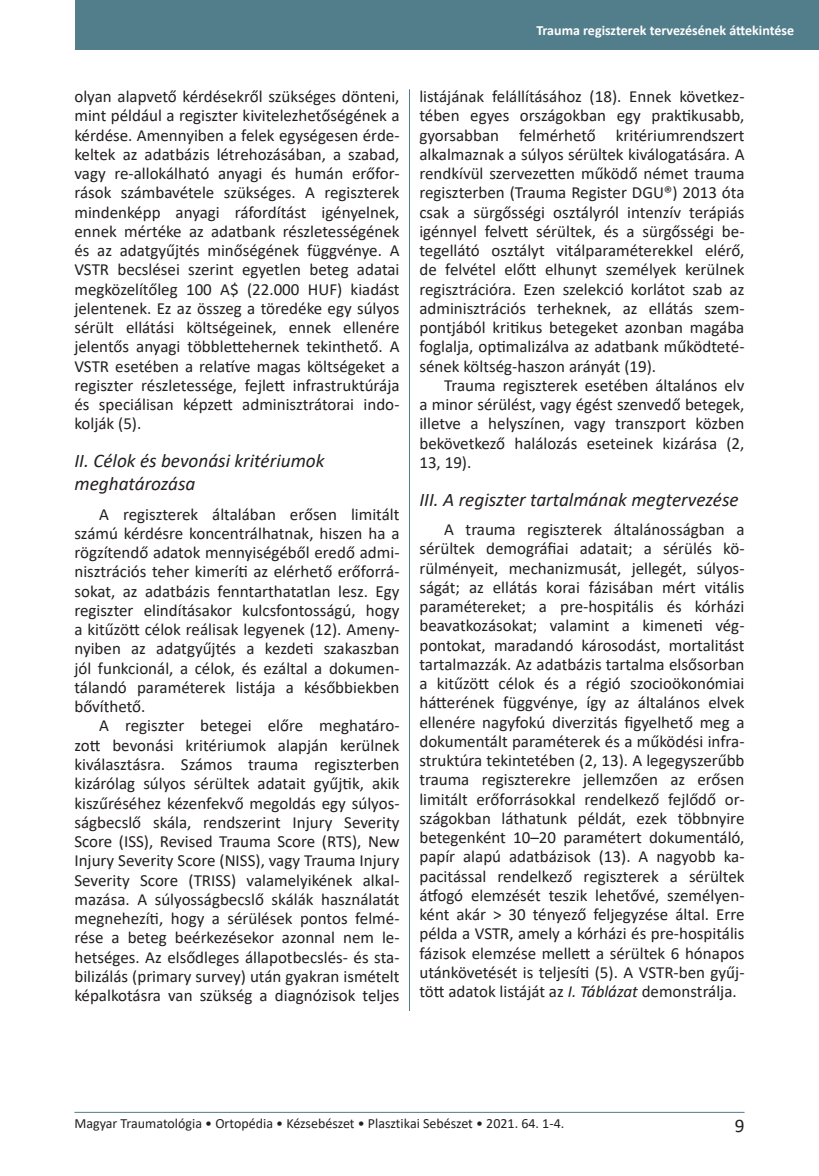
<style>
.page{position:relative;width:819px;height:1176px;background:#fff}
.page>*{position:absolute;margin:0;border:0;box-sizing:border-box;transform-origin:0 0}
.Címsor_2{font:italic 19.25px/23.1px "Calibri";color:#231f20}
.t1{font:19.25px "Calibri";color:#231f20}
.Alapbekezdés_2_hasáb{font:16.97px/19.2px "Calibri";color:#231f20;text-align:justify}
.t2{font:14px "Calibri";color:#231f20}
.t3{font:700 14px "Calibri";color:#fff}
.s1{font-style:italic}
</style>
<div class="page">
<hr style="left:409px;top:89px;width:1px;height:997px;background:#527d8b">
<div style="left:75px;top:0;width:744px;height:50px;background:#527d8b"></div>
<div style="left:402px;top:1011px;width:17px;height:82px;background:#fff"></div>
<hr style="left:74px;top:1112px;width:670px;height:1px;background:#527d8b">
<p class="t3" style="left:536px;top:20px;width:259px">Trauma regiszterek tervezésének áttekintése</p>
<p class="Alapbekezdés_2_hasáb" style="left:74px;top:86px;width:326px">olyan alapvető kérdésekről szükséges dönteni, mint például a regiszter kivitelezhetőségének a kérdése. Amennyiben a felek egységesen érde&shy;keltek az adatbázis létrehozásában, a szabad, vagy re-allokálható anyagi és humán erőfor&shy;rások számbavétele szükséges. A regiszterek mindenképp anyagi ráfordítást igényelnek, ennek mértéke az adatbank részletességének és az adatgyűjtés minőségének függvénye. A VSTR becslései szerint egyetlen beteg adatai megközelítőleg 100 A$ (22.000 HUF) kiadást jelentenek. Ez az összeg a töredéke egy súlyos sérült ellátási költségeinek, ennek ellenére jelentős anyagi többlettehernek tekinthető. A VSTR esetében a relatíve magas költségeket a regiszter részletessége, fejlett infrastruktúrája és speciálisan képzett adminisztrátorai indo&shy;kolják (5).</p>
<p class="Címsor_2" style="left:74px;top:448px;width:251px">II. Célok és bevonási kritériumok meghatározása</p>
<p class="Alapbekezdés_2_hasáb" style="left:74px;top:504px;width:326px;text-indent:25px">A regiszterek általában erősen limitált számú kérdésre koncentrálhatnak, hiszen ha a rögzítendő adatok mennyiségéből eredő admi&shy;nisztrációs teher kimeríti az elérhető erőforrá&shy;sokat, az adatbázis fenntarthatatlan lesz. Egy regiszter elindításakor kulcsfontosságú, hogy a kitűzött célok reálisak legyenek (12). Amen - nyiben az adatgyűjtés a kezdeti szakaszban jól funkcionál, a célok, és ezáltal a dokumen&shy;tálandó paraméterek listája a későbbiekben bővíthető.</p>
<p class="Alapbekezdés_2_hasáb" style="left:74px;top:716px;width:326px;text-indent:25px">A regiszter betegei előre meghatáro&shy;zott bevonási kritériumok alapján kerülnek kiválasztásra. Számos trauma regiszterben kizárólag súlyos sérültek adatait gyűjtik, akik kiszűréséhez kézenfekvő megoldás egy súlyos&shy;ságbecslő skála, rendszerint Injury Severity Score (ISS), Revised Trauma Score (RTS), New Injury Severity Score (NISS), vagy Trauma Injury Severity Score (TRISS) valamelyikének alkal&shy;mazása. A súlyosságbecslő skálák használatát megnehezíti, hogy a sérülések pontos felmé&shy;rése a beteg beérkezésekor azonnal nem le&shy;hetséges. Az elsődleges állapotbecslés- és sta&shy;bilizálás (primary survey) után gyakran ismételt képalkotásra van szükség a diagnózisok teljes</p>
<p class="Alapbekezdés_2_hasáb" style="left:419px;top:86px;width:326px">listájának felállításához (18). Ennek következ&shy;tében egyes országokban egy praktikusabb, gyorsabban felmérhető kritériumrendszert alkalmaznak a súlyos sérültek kiválogatására. A rendkívül szervezetten működő német trauma regiszterben (Trauma Register DGU®) 2013 óta csak a sürgősségi osztályról intenzív terápiás igénnyel felvett sérültek, és a sürgősségi be&shy;tegellátó osztályt vitálparaméterekkel elérő, de felvétel előtt elhunyt személyek kerülnek regisztrációra. Ezen szelekció korlátot szab az adminisztrációs terheknek, az ellátás szem&shy;pontjából kritikus betegeket azonban magába foglalja, optimalizálva az adatbank működteté&shy;sének költség-haszon arányát (19).</p>
<p class="Alapbekezdés_2_hasáb" style="left:419px;top:375px;width:326px;text-indent:25px">Trauma regiszterek esetében általános elv a minor sérülést, vagy égést szenvedő betegek, illetve a helyszínen, vagy transzport közben bekövetkező halálozás eseteinek kizárása (2, 13, 19).</p>
<p class="Címsor_2" style="left:419px;top:487px;width:321px">III. A regiszter tartalmának megtervezése</p>
<p class="Alapbekezdés_2_hasáb" style="left:419px;top:519px;width:326px;text-indent:25px">A trauma regiszterek általánosságban a sérültek demográfiai adatait; a sérülés kö&shy;rülményeit, mechanizmusát, jellegét, súlyos&shy;ságát; az ellátás korai fázisában mért vitális paramétereket; a pre-hospitális és kórházi beavatkozásokat; valamint a kimeneti vég&shy;pontokat, maradandó károsodást, mortalitást tartalmazzák. Az adatbázis tartalma elsősorban a kitűzött célok és a régió szocioökonómiai hátterének függvénye, így az általános elvek ellenére nagyfokú diverzitás figyelhető meg a dokumentált paraméterek és a működési infra&shy;struktúra tekintetében (2, 13). A legegyszerűbb trauma regiszterekre jellemzően az erősen limitált erőforrásokkal rendelkező fejlődő or&shy;szágokban láthatunk példát, ezek többnyire betegenként 10–20 paramétert dokumentáló, papír alapú adatbázisok (13). A nagyobb ka&shy;pacitással rendelkező regiszterek a sérültek átfogó elemzését teszik lehetővé, személyen&shy;ként akár &gt; 30 tényező feljegyzése által. Erre példa a VSTR, amely a kórházi és pre-hospitális fázisok elemzése mellett a sérültek 6 hónapos utánkövetését is teljesíti (5). A VSTR-ben gyűj&shy;tött adatok listáját az <span class="s1">I. Táblázat</span> demonstrálja.</p>
<p class="t2" style="left:74px;top:1113px;width:491px">Magyar Traumatológia • Ortopédia • Kézsebészet • Plasztikai Sebészet • 2021. 64. 1-4.</p>
<p class="t1" style="left:734px;top:1112px;width:11px">9</p>
</div>
